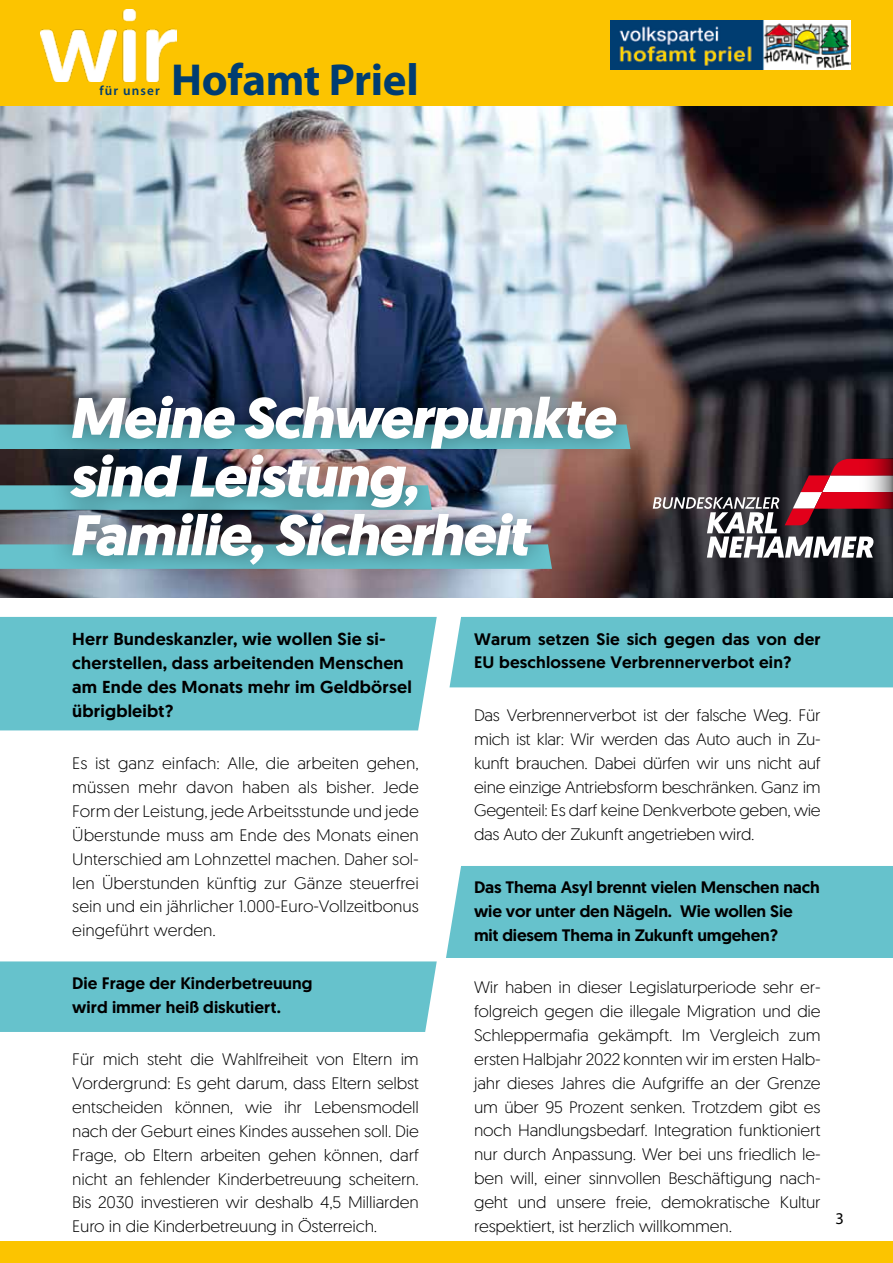
<style>
.page{position:relative;width:893px;height:1263px;background:#fff}
.page>*{position:absolute;margin:0;border:0;box-sizing:border-box;transform-origin:0 0}
.t1{font:italic 700 57px/58.7px "Geomanist";letter-spacing:-.02em;color:#fff;scale:1.04 1}
.t2{font:700 45px "Myriad Pro";letter-spacing:-.01em;color:#003d71}
.t3{font:500 17.4px/23.9px "Geomanist";letter-spacing:.01em;color:#000;scale:1.04 1}
.t4{font:300 16.65px/23.9px "Geomanist";letter-spacing:-.01em;color:#000;text-align:justify;scale:1.04 1}
.t5{font:500 16.65px/23.9px "Geomanist";color:#000;scale:1.04 1}
.t6{font:16.5px "Myriad Pro";color:#000}
.t7{font:600 13.2px "Myriad Pro";letter-spacing:.09em;color:#003d71}
</style>
<div class="page">
<div style="left:0;top:1242px;width:893px;height:21px;background:#fcc400"></div>
<div style="left:0;top:0;width:893px;height:106px;background:#fcc400"></div>
<img style="left:40px;top:10px;width:136px;height:71px">
<img style="left:611px;top:20px;width:239px;height:50px">
<div style="left:0;top:617px;width:437px;height:113px;background:#66c2cc"></div>
<div style="left:0;top:961px;width:437px;height:71px;background:#66c2cc"></div>
<div style="left:449px;top:617px;width:444px;height:70px;background:#66c2cc"></div>
<div style="left:446px;top:866px;width:447px;height:92px;background:#66c2cc"></div>
<img style="left:0;top:106px;width:893px;height:491px">
<svg style="left:0;top:424px;width:48px;height:25px"></svg>
<svg style="left:0;top:485px;width:48px;height:25px"></svg>
<svg style="left:0;top:544px;width:48px;height:25px"></svg>
<div style="left:48px;top:373px;width:593px;height:214px;background:#000;opacity:.5"></div>
<svg style="left:653px;top:459px;width:240px;height:99px"></svg>
<svg style="left:858px;top:459px;width:35px;height:50px;background:#c34654"></svg>
<p class="t7" style="left:99px;top:82px;width:62px">für unser</p>
<h2 class="t2" style="left:171px;top:50px;width:249px">Hofamt Priel</h2>
<h1 class="t1" style="left:69px;top:389px;width:526px">Meine Schwerpunkte sind Leistung,<br>Familie, Sicherheit</h1>
<p class="t3" style="left:72px;top:627px;width:328px">Herr Bundeskanzler, wie wollen Sie si&shy;cherstellen, dass arbeitenden Menschen am Ende des Monats mehr im Geldbörsel übrigbleibt?</p>
<p class="t4" style="left:72px;top:751px;width:335px">Es ist ganz einfach: Alle, die arbeiten gehen, müssen mehr davon haben als bisher. Jede Form der Leistung, jede Arbeitsstunde und jede Überstunde muss am Ende des Monats einen Unterschied am Lohnzettel machen. Daher sol&shy;len Überstunden künftig zur Gänze steuerfrei sein und ein jährlicher 1.000-Euro-Vollzeitbonus eingeführt werden.</p>
<p class="t5" style="left:72px;top:971px;width:232px">Die Frage der Kinderbetreuung wird immer heiß diskutiert.</p>
<p class="t4" style="left:72px;top:1047px;width:335px">Für mich steht die Wahlfreiheit von Eltern im Vordergrund: Es geht darum, dass Eltern selbst entscheiden können, wie ihr Lebensmodell nach der Geburt eines Kindes aussehen soll. Die Frage, ob Eltern arbeiten gehen können, darf nicht an fehlender Kinderbetreuung scheitern.<br>Bis 2030 investieren wir deshalb 4,5 Milliarden Euro in die Kinderbetreuung in Österreich.</p>
<p class="t5" style="left:474px;top:627px;width:335px">Warum setzen Sie sich gegen das von der<br>EU beschlossene Verbrennerverbot ein?</p>
<p class="t4" style="left:474px;top:703px;width:335px">Das Verbrennerverbot ist der falsche Weg. Für mich ist klar: Wir werden das Auto auch in Zu&shy;kunft brauchen. Dabei dürfen wir uns nicht auf eine einzige Antriebsform beschränken. Ganz im Gegenteil: Es darf keine Denkverbote geben, wie das Auto der Zukunft angetrieben wird.</p>
<p class="t5" style="left:474px;top:875px;width:334px">Das Thema Asyl brennt vielen Menschen nach wie vor unter den Nägeln. Wie wollen Sie mit diesem Thema in Zukunft umgehen?</p>
<p class="t4" style="left:474px;top:975px;width:335px">Wir haben in dieser Legislaturperiode sehr er&shy;folgreich gegen die illegale Migration und die Schleppermafia gekämpft. Im Vergleich zum ersten Halbjahr 2022 konnten wir im ersten Halb&shy;jahr dieses Jahres die Aufgriffe an der Grenze um über 95 Prozent senken. Trotzdem gibt es noch Handlungsbedarf. Integration funktioniert nur durch Anpassung. Wer bei uns friedlich le&shy;ben will, einer sinnvollen Beschäftigung nach&shy;geht und unsere freie, demokratische Kultur respektiert, ist herzlich willkommen.</p>
<p class="t6" style="left:836px;top:1208px;width:10px">3</p>
</div>
